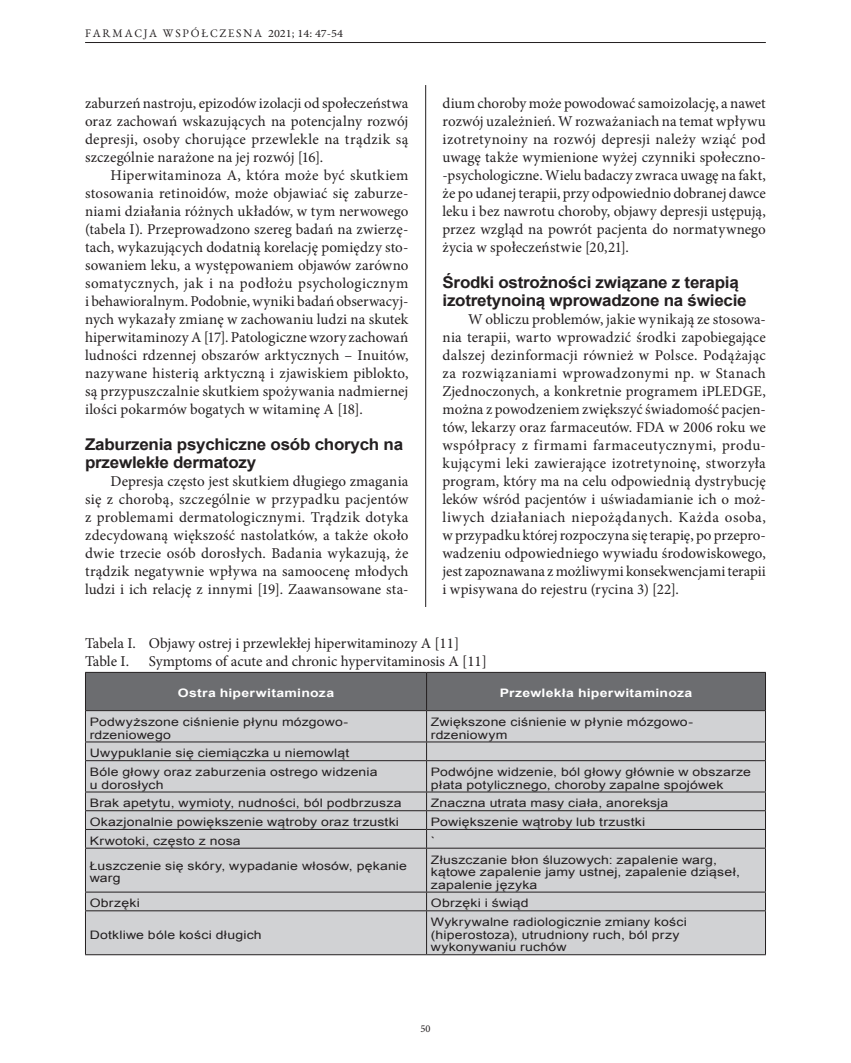
<style>
.page{position:relative;width:851px;height:1063px;background:#fff}
.page>*{position:absolute;margin:0;border:0;box-sizing:border-box;transform-origin:0 0}
.Podtytul{font:700 16.2px/18px "Arial";letter-spacing:-.015em;color:#231f20;scale:1.05 1}
.Main{font:15px/18px "Minion Pro";letter-spacing:.005em;color:#231f20;text-align:justify}
.Naglowek_tabeli{font:15px "Minion Pro";color:#231f20}
.Tabela{font:11.7px/12.6px "Arial";letter-spacing:.015em;color:#231f20;scale:1.2 1}
.Tabela-2{font:700 11.7px "Arial";letter-spacing:.02em;color:#fff;scale:1.2 1}
.t1{font:11.55px "EB Garamond";letter-spacing:.16em;color:#231f20}
.t2{font:10.5px "Minion Pro";color:#231f20}
.s1{font-family:"Minion Pro";font-size:11.25px}
</style>
<div class="page">
<hr style="left:425px;top:85px;width:1px;height:893px;background:#231f20">
<hr style="left:85px;top:42px;width:680px;height:1px;background:#231f20">
<div style="left:85px;top:607px;width:680px;height:371px;background:#fff"></div>
<div style="left:86px;top:673px;width:679px;height:37px;background:#6c6d70"></div>
<div style="left:86px;top:711px;width:679px;height:243px;background:#d1d2d4"></div>
<hr style="left:85px;top:672px;width:341px;height:1px;background:#231f20">
<hr style="left:85px;top:673px;width:1px;height:37px;background:#231f20">
<hr style="left:426px;top:672px;width:339px;height:1px;background:#231f20">
<hr style="left:426px;top:673px;width:1px;height:37px;background:#231f20">
<hr style="left:765px;top:673px;width:1px;height:37px;background:#231f20">
<hr style="left:85px;top:710px;width:341px;height:1px;background:#231f20">
<hr style="left:85px;top:711px;width:1px;height:31px;background:#231f20">
<hr style="left:426px;top:710px;width:339px;height:1px;background:#231f20">
<hr style="left:426px;top:711px;width:1px;height:31px;background:#231f20">
<hr style="left:765px;top:711px;width:1px;height:31px;background:#231f20">
<hr style="left:85px;top:742px;width:341px;height:1px;background:#231f20">
<svg style="left:85px;top:742px;width:1px;height:18px"></svg>
<hr style="left:426px;top:742px;width:339px;height:1px;background:#231f20">
<svg style="left:426px;top:742px;width:1px;height:18px"></svg>
<svg style="left:765px;top:742px;width:1px;height:18px"></svg>
<hr style="left:85px;top:760px;width:341px;height:1px;background:#231f20">
<hr style="left:85px;top:761px;width:1px;height:31px;background:#231f20">
<hr style="left:426px;top:760px;width:339px;height:1px;background:#231f20">
<hr style="left:426px;top:761px;width:1px;height:31px;background:#231f20">
<hr style="left:765px;top:761px;width:1px;height:31px;background:#231f20">
<hr style="left:85px;top:792px;width:341px;height:1px;background:#231f20">
<hr style="left:426px;top:792px;width:339px;height:1px;background:#231f20">
<hr style="left:85px;top:810px;width:341px;height:1px;background:#231f20">
<hr style="left:426px;top:810px;width:339px;height:1px;background:#231f20">
<hr style="left:85px;top:829px;width:341px;height:1px;background:#231f20">
<svg style="left:85px;top:792px;width:1px;height:56px"></svg>
<hr style="left:426px;top:829px;width:339px;height:1px;background:#231f20">
<svg style="left:426px;top:792px;width:1px;height:56px"></svg>
<svg style="left:765px;top:792px;width:1px;height:56px"></svg>
<hr style="left:85px;top:848px;width:341px;height:1px;background:#231f20">
<hr style="left:85px;top:849px;width:1px;height:43px;background:#231f20">
<hr style="left:426px;top:848px;width:339px;height:1px;background:#231f20">
<hr style="left:426px;top:849px;width:1px;height:43px;background:#231f20">
<hr style="left:765px;top:849px;width:1px;height:43px;background:#231f20">
<hr style="left:85px;top:892px;width:341px;height:1px;background:#231f20">
<svg style="left:85px;top:892px;width:1px;height:18px"></svg>
<hr style="left:426px;top:892px;width:339px;height:1px;background:#231f20">
<svg style="left:426px;top:892px;width:1px;height:18px"></svg>
<svg style="left:765px;top:892px;width:1px;height:18px"></svg>
<hr style="left:85px;top:910px;width:341px;height:1px;background:#231f20">
<hr style="left:85px;top:911px;width:1px;height:43px;background:#231f20">
<hr style="left:426px;top:910px;width:339px;height:1px;background:#231f20">
<hr style="left:426px;top:911px;width:1px;height:43px;background:#231f20">
<hr style="left:765px;top:911px;width:1px;height:43px;background:#231f20">
<hr style="left:85px;top:954px;width:341px;height:1px;background:#231f20">
<hr style="left:426px;top:954px;width:339px;height:1px;background:#231f20">
<p class="t1" style="left:85px;top:24px;width:259px">FARMACJA WSPÓŁCZESNA <span class="s1">2021; 14: 47-54</span></p>
<p class="Main" style="left:85px;top:94px;width:325px">zaburzeń nastroju, epizodów izolacji od społeczeństwa oraz zachowań wskazujących na potencjalny rozwój depresji, osoby chorujące przewlekle na trądzik są szczególnie narażone na jej rozwój [16].</p>
<p class="Main" style="left:85px;top:166px;width:325px;text-indent:26px">Hiperwitaminoza A, która może być skutkiem stosowania retinoidów, może objawiać się zaburze&shy;niami działania różnych układów, w tym nerwowego (tabela I). Przeprowadzono szereg badań na zwierzę&shy;tach, wykazujących dodatnią korelację pomiędzy sto&shy;sowaniem leku, a występowaniem objawów zarówno somatycznych, jak i na podłożu psychologicznym i behawioralnym. Podobnie, wyniki badań obserwacyj&shy;nych wykazały zmianę w zachowaniu ludzi na skutek hiperwitaminozy A [17]. Patologiczne wzory zachowań ludności rdzennej obszarów arktycznych – Inuitów, nazywane histerią arktyczną i zjawiskiem piblokto, są przypuszczalnie skutkiem spożywania nadmiernej ilości pokarmów bogatych w witaminę A [18].</p>
<p class="Podtytul" style="left:85px;top:436px;width:304px">Zaburzenia psychiczne osób chorych na przewlekłe dermatozy</p>
<p class="Main" style="left:85px;top:472px;width:325px;text-indent:26px">Depresja często jest skutkiem długiego zmagania się z chorobą, szczególnie w przypadku pacjentów z problemami dermatologicznymi. Trądzik dotyka zdecydowaną większość nastolatków, a także około dwie trzecie osób dorosłych. Badania wykazują, że trądzik negatywnie wpływa na samoocenę młodych ludzi i ich relację z innymi [19]. Zaawansowane sta-</p>
<p class="Main" style="left:442px;top:94px;width:325px">dium choroby może powodować samoizolację, a nawet rozwój uzależnień. W rozważaniach na temat wpływu izotretynoiny na rozwój depresji należy wziąć pod uwagę także wymienione wyżej czynniki społeczno--psychologiczne. Wielu badaczy zwraca uwagę na fakt, że po udanej terapii, przy odpowiednio dobranej dawce leku i bez nawrotu choroby, objawy depresji ustępują, przez wzgląd na powrót pacjenta do normatywnego życia w społeczeństwie [20,21].</p>
<p class="Podtytul" style="left:442px;top:274px;width:291px">Środki ostrożności związane z terapią izotretynoiną wprowadzone na świecie</p>
<p class="Main" style="left:442px;top:310px;width:325px;text-indent:26px">W obliczu problemów, jakie wynikają ze stosowa&shy;nia terapii, warto wprowadzić środki zapobiegające dalszej dezinformacji również w Polsce. Podążając za rozwiązaniami wprowadzonymi np. w Stanach Zjednoczonych, a konkretnie programem iPLEDGE, można z powodzeniem zwiększyć świadomość pacjen&shy;tów, lekarzy oraz farmaceutów. FDA w 2006 roku we współpracy z firmami farmaceutycznymi, produ&shy;kującymi leki zawierające izotretynoinę, stworzyła program, który ma na celu odpowiednią dystrybucję leków wśród pacjentów i uświadamianie ich o moż&shy;liwych działaniach niepożądanych. Każda osoba, w przypadku której rozpoczyna się terapię, po przepro&shy;wadzeniu odpowiedniego wywiadu środowiskowego, jest zapoznawana z możliwymi konsekwencjami terapii i wpisywana do rejestru (rycina 3) [22].</p>
<p class="Naglowek_tabeli" style="left:85px;top:633px;width:375px">Tabela I. Objawy ostrej i przewlekłej hiperwitaminozy A [11]</p>
<p class="Naglowek_tabeli" style="left:85px;top:651px;width:45px">Table I.</p>
<p class="Naglowek_tabeli" style="left:149px;top:651px;width:339px">Symptoms of acute and chronic hypervitaminosis A [11]</p>
<p class="Tabela-2" style="left:178px;top:686px;width:132px">Ostra hiperwitaminoza</p>
<p class="Tabela-2" style="left:499px;top:686px;width:162px">Przewlekła hiperwitaminoza</p>
<p class="Tabela" style="left:90px;top:716px;width:217px">Podwyższone ciśnienie płynu mózgowo&shy;rdzeniowego</p>
<p class="Tabela" style="left:431px;top:716px;width:220px">Zwiększone ciśnienie w płynie mózgowo&shy;rdzeniowym</p>
<p class="Tabela" style="left:90px;top:747px;width:218px">Uwypuklanie się ciemiączka u niemowląt</p>
<p class="Tabela" style="left:90px;top:766px;width:241px">Bóle głowy oraz zaburzenia ostrego widzenia u dorosłych</p>
<p class="Tabela" style="left:431px;top:766px;width:268px">Podwójne widzenie, ból głowy głównie w obszarze płata potylicznego, choroby zapalne spojówek</p>
<p class="Tabela" style="left:90px;top:797px;width:261px">Brak apetytu, wymioty, nudności, ból podbrzusza</p>
<p class="Tabela" style="left:431px;top:797px;width:199px">Znaczna utrata masy ciała, anoreksja</p>
<p class="Tabela" style="left:90px;top:816px;width:259px">Okazjonalnie powiększenie wątroby oraz trzustki</p>
<p class="Tabela" style="left:431px;top:816px;width:180px">Powiększenie wątroby lub trzustki</p>
<p class="Tabela" style="left:90px;top:834px;width:127px">Krwotoki, często z nosa</p>
<p class="Tabela" style="left:431px;top:834px;width:5px">`</p>
<p class="Tabela" style="left:90px;top:859px;width:266px">Łuszczenie się skóry, wypadanie włosów, pękanie warg</p>
<p class="Tabela" style="left:431px;top:853px;width:259px">Złuszczanie błon śluzowych: zapalenie warg, kątowe zapalenie jamy ustnej, zapalenie dziąseł, zapalenie języka</p>
<p class="Tabela" style="left:90px;top:897px;width:43px">Obrzęki</p>
<p class="Tabela" style="left:431px;top:897px;width:83px">Obrzęki i świąd</p>
<p class="Tabela" style="left:90px;top:928px;width:145px">Dotkliwe bóle kości długich</p>
<p class="Tabela" style="left:431px;top:916px;width:215px">Wykrywalne radiologicznie zmiany kości (hiperostoza), utrudniony ruch, ból przy wykonywaniu ruchów</p>
<p class="t2" style="left:420px;top:1022px;width:12px">50</p>
</div>
